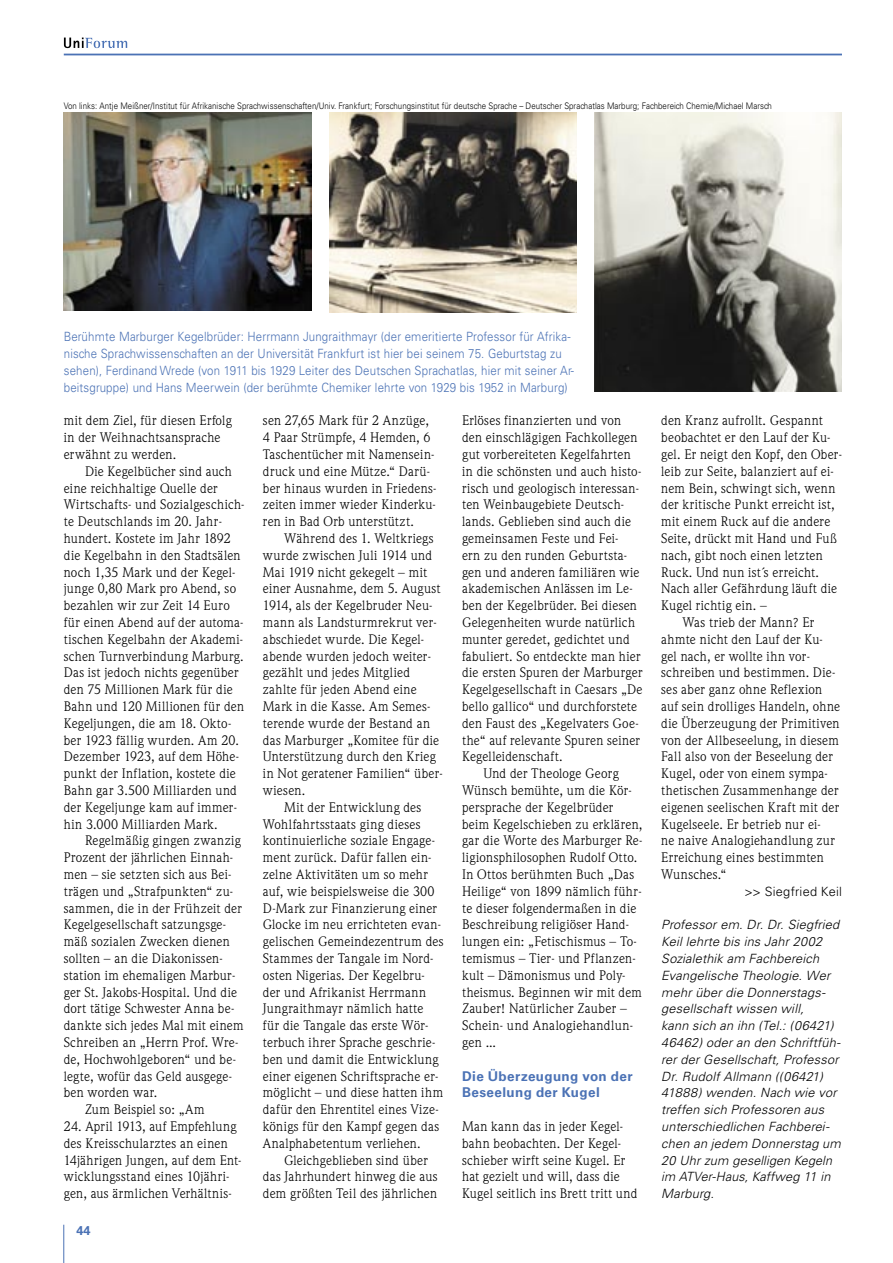
<style>
.page{position:relative;width:893px;height:1263px;background:#fff}
.page>*{position:absolute;margin:0;border:0;box-sizing:border-box;transform-origin:0 0}
.Grundtext_mit_Einzug{font:13.5px/16.8px "Weidemann Std";letter-spacing:.02em;color:#000}
.Grundtext_ohne_Einzug{font:13.5px/16.8px "Weidemann Std";letter-spacing:.02em;color:#000}
.Zwischenueberschrift{font:13.5px/16.8px "Weidemann Std";letter-spacing:.02em;color:#000}
.Zwischenueberschrift-2{font:700 13.5px/16.8px "Univers LT Std";letter-spacing:.025em;color:#4b72b5}
.Veranstaltungstext{font:italic 300 12.75px/16.8px "Univers LT Std";letter-spacing:.015em;color:#000}
.Bildunterschrift{font:300 12.75px/16.8px "Univers LT Std";letter-spacing:.015em;color:#4b72b5;scale:.9 1}
.Autorenzeile{font:300 12.75px "Univers LT Std";letter-spacing:.015em;color:#000}
.t1{font:700 12.75px "Univers LT Std";color:#4b72b5}
.Bildquelle{font:300 9px "Univers LT Std";letter-spacing:.005em;color:#000;scale:.88 1}
</style>
<div class="page">
<hr style="left:63px;top:1225px;width:1px;height:38px;background:#4b72b5">
<hr style="left:64px;top:54px;width:778px;height:1px;background:#4b72b5">
<svg style="left:64px;top:38px;width:63px;height:10px"></svg>
<img style="left:64px;top:113px;width:247px;height:197px">
<img style="left:329px;top:113px;width:247px;height:200px">
<img style="left:595px;top:113px;width:247px;height:279px">
<p class="Bildquelle" style="left:64px;top:100px;width:806px">Von links: Antje Meißner/Institut für Afrikanische Sprachwissenschaften/Univ. Frankfurt; Forschungsinstitut für deutsche Sprache – Deutscher Sprachatlas Marburg; Fachbereich Chemie/Michael Marsch</p>
<p class="Bildunterschrift" style="left:64px;top:328px;width:569px">Berühmte Marburger Kegelbrüder: Herrmann Jungraithmayr (der emeritierte Professor für Afrika&shy;nische Sprachwissenschaften an der Universität Frankfurt ist hier bei seinem 75. Geburtstag zu sehen), Ferdinand Wrede (von 1911 bis 1929 Leiter des Deutschen Sprachatlas, hier mit seiner Ar&shy;beitsgruppe) und Hans Meerwein (der berühmte Chemiker lehrte von 1929 bis 1952 in Marburg)</p>
<p class="Zwischenueberschrift" style="left:64px;top:412px;width:170px">mit dem Ziel, für diesen Erfolg in der Weihnachtsansprache erwähnt zu werden.</p>
<p class="Grundtext_mit_Einzug" style="left:64px;top:463px;width:182px;text-indent:21px">Die Kegelbücher sind auch eine reichhaltige Quelle der<br>Wirtschafts- und Sozialgeschich&shy;te Deutschlands im 20. Jahr&shy;hundert. Kostete im Jahr 1892 die Kegelbahn in den Stadtsälen noch 1,35 Mark und der Kegel&shy;junge 0,80 Mark pro Abend, so bezahlen wir zur Zeit 14 Euro für einen Abend auf der automa&shy;tischen Kegelbahn der Akademi&shy;schen Turnverbindung Marburg.<br>Das ist jedoch nichts gegenüber den 75 Millionen Mark für die<br>Bahn und 120 Millionen für den<br>Kegeljungen, die am 18. Okto&shy;ber 1923 fällig wurden. Am 20.<br>Dezember 1923, auf dem Höhe&shy;punkt der Inflation, kostete die<br>Bahn gar 3.500 Milliarden und der Kegeljunge kam auf immer&shy;hin 3.000 Milliarden Mark.</p>
<p class="Grundtext_mit_Einzug" style="left:64px;top:832px;width:181px;text-indent:21px">Regelmäßig gingen zwanzig<br>Prozent der jährlichen Einnah&shy;men – sie setzten sich aus Bei&shy;trägen und „Strafpunkten“ zu&shy;sammen, die in der Frühzeit der<br>Kegelgesellschaft satzungsge&shy;mäß sozialen Zwecken dienen sollten – an die Diakonissen&shy;station im ehemaligen Marbur&shy;ger St. Jakobs-Hospital. Und die dort tätige Schwester Anna be&shy;dankte sich jedes Mal mit einem<br>Schreiben an „Herrn Prof. Wre&shy;de, Hochwohlgeboren“ und be&shy;legte, wofür das Geld ausgege&shy;ben worden war.</p>
<p class="Grundtext_mit_Einzug" style="left:85px;top:1101px;width:121px">Zum Beispiel so: „Am</p>
<p class="Grundtext_mit_Einzug" style="left:64px;top:1118px;width:179px">24. April 1913, auf Empfehlung des Kreisschularztes an einen<br>14jährigen Jungen, auf dem Ent&shy;wicklungsstand eines 10jähri&shy;gen, aus ärmlichen Verhältnis-</p>
<p class="t1" style="left:77px;top:1223px;width:16px">44</p>
<p class="Grundtext_mit_Einzug" style="left:263px;top:412px;width:175px">sen 27,65 Mark für 2 Anzüge,<br>4 Paar Strümpfe, 4 Hemden, 6<br>Taschentücher mit Namensein&shy;druck und eine Mütze.“ Darü&shy;ber hinaus wurden in Friedens&shy;zeiten immer wieder Kinderku&shy;ren in Bad Orb unterstützt.</p>
<p class="Grundtext_mit_Einzug" style="left:263px;top:530px;width:181px;text-indent:21px">Während des 1. Weltkriegs wurde zwischen Juli 1914 und<br>Mai 1919 nicht gekegelt – mit einer Ausnahme, dem 5. August<br>1914, als der Kegelbruder Neu&shy;mann als Landsturmrekrut ver&shy;abschiedet wurde. Die Kegel&shy;abende wurden jedoch weiter&shy;gezählt und jedes Mitglied zahlte für jeden Abend eine<br>Mark in die Kasse. Am Semes&shy;terende wurde der Bestand an das Marburger „Komitee für die<br>Unterstützung durch den Krieg in Not geratener Familien“ über&shy;wiesen.</p>
<p class="Grundtext_mit_Einzug" style="left:263px;top:799px;width:182px;text-indent:21px">Mit der Entwicklung des<br>Wohlfahrtsstaats ging dieses kontinuierliche soziale Engage&shy;ment zurück. Dafür fallen ein&shy;zelne Aktivitäten um so mehr auf, wie beispielsweise die 300<br>D-Mark zur Finanzierung einer<br>Glocke im neu errichteten evan&shy;gelischen Gemeindezentrum des<br>Stammes der Tangale im Nord&shy;osten Nigerias. Der Kegelbru&shy;der und Afrikanist Herrmann<br>Jungraithmayr nämlich hatte<br>für die Tangale das erste Wör&shy;terbuch ihrer Sprache geschrie&shy;ben und damit die Entwicklung einer eigenen Schriftsprache er&shy;möglicht – und diese hatten ihm dafür den Ehrentitel eines Vize&shy;königs für den Kampf gegen das<br>Analphabetentum verliehen.</p>
<p class="Grundtext_mit_Einzug" style="left:263px;top:1151px;width:176px;text-indent:21px">Gleichgeblieben sind über das Jahrhundert hinweg die aus dem größten Teil des jährlichen</p>
<p class="Grundtext_mit_Einzug" style="left:462px;top:412px;width:182px">Erlöses finanzierten und von den einschlägigen Fachkollegen gut vorbereiteten Kegelfahrten in die schönsten und auch histo&shy;risch und geologisch interessan&shy;ten Weinbaugebiete Deutsch&shy;lands. Geblieben sind auch die gemeinsamen Feste und Fei-<br>ern zu den runden Geburtsta&shy;gen und anderen familiären wie akademischen Anlässen im Le&shy;ben der Kegelbrüder. Bei diesen<br>Gelegenheiten wurde natürlich munter geredet, gedichtet und fabuliert. So entdeckte man hier die ersten Spuren der Marburger<br>Kegelgesellschaft in Caesars „De bello gallico“ und durchforstete den Faust des „Kegelvaters Goe&shy;the“ auf relevante Spuren seiner<br>Kegelleidenschaft.</p>
<p class="Grundtext_mit_Einzug" style="left:462px;top:765px;width:182px;text-indent:21px">Und der Theologe Georg<br>Wünsch bemühte, um die Kör&shy;persprache der Kegelbrüder beim Kegelschieben zu erklären, gar die Worte des Marburger Re&shy;ligionsphilosophen Rudolf Otto.<br>In Ottos berühmten Buch „Das<br>Heilige“ von 1899 nämlich führ&shy;te dieser folgendermaßen in die<br>Beschreibung religiöser Hand&shy;lungen ein: „Fetischismus – To&shy;temismus – Tier- und Pflanzen&shy;kult – Dämonismus und Poly&shy;theismus. Beginnen wir mit dem<br>Zauber! Natürlicher Zauber –<br>Schein- und Analogiehandlun&shy;gen ...</p>
<p class="Zwischenueberschrift-2" style="left:462px;top:1067px;width:172px">Die Überzeugung von der<br>Beseelung der Kugel</p>
<p class="Grundtext_ohne_Einzug" style="left:462px;top:1118px;width:177px">Man kann das in jeder Kegel&shy;bahn beobachten. Der Kegel&shy;schieber wirft seine Kugel. Er hat gezielt und will, dass die<br>Kugel seitlich ins Brett tritt und</p>
<p class="Grundtext_ohne_Einzug" style="left:661px;top:412px;width:182px">den Kranz aufrollt. Gespannt beobachtet er den Lauf der Ku&shy;gel. Er neigt den Kopf, den Ober&shy;leib zur Seite, balanziert auf ei&shy;nem Bein, schwingt sich, wenn der kritische Punkt erreicht ist, mit einem Ruck auf die andere<br>Seite, drückt mit Hand und Fuß nach, gibt noch einen letzten<br>Ruck. Und nun ist´s erreicht.<br>Nach aller Gefährdung läuft die<br>Kugel richtig ein. –</p>
<p class="Grundtext_mit_Einzug" style="left:661px;top:614px;width:181px;text-indent:21px">Was trieb der Mann? Er ahmte nicht den Lauf der Ku&shy;gel nach, er wollte ihn vor&shy;schreiben und bestimmen. Die&shy;ses aber ganz ohne Reflexion auf sein drolliges Handeln, ohne die Überzeugung der Primitiven von der Allbeseelung, in diesem<br>Fall also von der Beseelung der<br>Kugel, oder von einem sympa&shy;thetischen Zusammenhange der eigenen seelischen Kraft mit der<br>Kugelseele. Er betrieb nur ei-<br>ne naive Analogiehandlung zur<br>Erreichung eines bestimmten<br>Wunsches.“</p>
<p class="Autorenzeile" style="left:744px;top:883px;width:99px">&gt;&gt; Siegfried Keil</p>
<p class="Veranstaltungstext" style="left:661px;top:917px;width:181px">Professor em. Dr. Dr. Siegfried<br>Keil lehrte bis ins Jahr 2002<br>Sozialethik am Fachbereich<br>Evangelische Theologie. Wer mehr über die Donnerstags&shy;gesellschaft wissen will,<br>kann sich an ihn (Tel.: (06421)<br>46462) oder an den Schriftfüh&shy;rer der Gesellschaft, Professor<br>Dr. Rudolf Allmann ((06421)<br>41888) wenden. Nach wie vor treffen sich Professoren aus unterschiedlichen Fachberei&shy;chen an jedem Donnerstag um<br>20 Uhr zum geselligen Kegeln im ATVer-Haus, Kaffweg 11 in<br>Marburg.</p>
</div>
